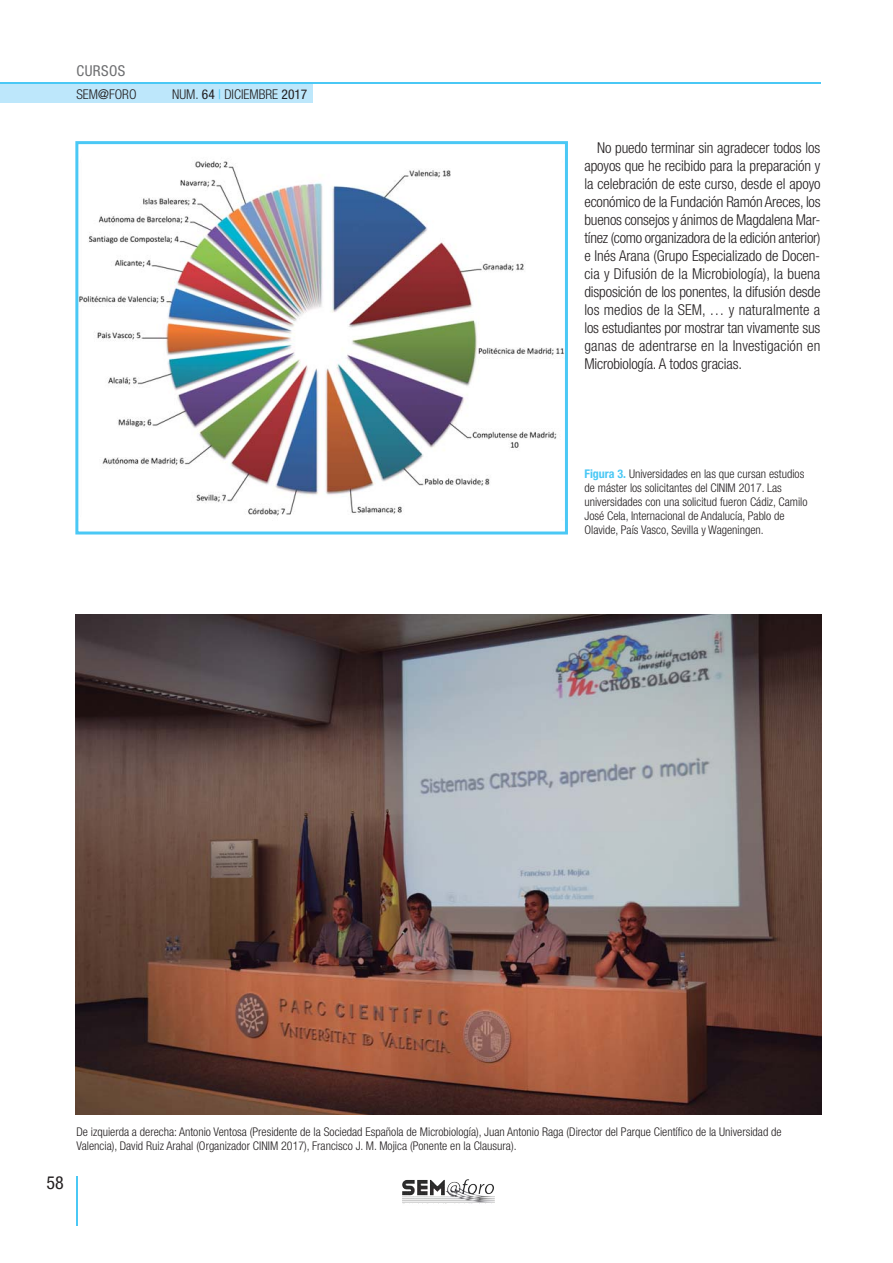
<style>
.page{position:relative;width:893px;height:1263px;background:#fff}
.page>*{position:absolute;margin:0;border:0;box-sizing:border-box;transform-origin:0 0}
.t1{font:condensed 18px "Helvetica Neue LT Std";color:#231f20}
.t2{font:300 condensed 15px/18px "Helvetica Neue LT Std";letter-spacing:-.01em;color:#231f20;text-align:justify}
.t3{font:condensed 15px "Helvetica Neue LT Std";letter-spacing:.03em;color:#6d6e70}
.t4{font:300 condensed 13.5px "Helvetica Neue LT Std";color:#231f20}
.t5{font:300 condensed 12px/14.2px "Helvetica Neue LT Std";color:#231f20}
.s1{font-weight:400}
.s2{font-weight:400;color:#4ac8f5}
.s3{font-weight:700;color:#4ac8f5}
</style>
<div class="page">
<img style="left:445px;top:1179px;width:22px;height:16px">
<div style="left:0;top:84px;width:312px;height:19px;background:#bde7fb"></div>
<hr style="left:0;top:82px;width:820px;height:2px;background:#4ac8f5">
<hr style="left:76px;top:1176px;width:1px;height:50px;background:#4ac8f5">
<img style="left:79px;top:161px;width:485px;height:355px">
<div style="left:75px;top:141px;width:493px;height:394px;border:3px solid #4ac8f5"></div>
<img style="left:76px;top:615px;width:745px;height:499px">
<p class="t3" style="left:77px;top:62px;width:50px">CURSOS</p>
<p class="t4" style="left:77px;top:89px;width:62px">SEM<span class="s1">@</span>FORO</p>
<p class="t4" style="left:172px;top:89px;width:137px">NUM. <span class="s1">64</span> <span class="s2">|</span> DICIEMBRE <span class="s1">2017</span></p>
<p class="t2" style="left:584px;top:140px;width:238px;text-indent:13px">No puedo terminar sin agradecer todos los apoyos que he recibido para la preparación y la celebración de este curso, desde el apoyo económico de la Fundación Ramón Areces, los buenos consejos y ánimos de Magdalena Mar&shy;tínez (como organizadora de la edición anterior) e Inés Arana (Grupo Especializado de Docen&shy;cia y Difusión de la Microbiología), la buena disposición de los ponentes, la difusión desde los medios de la SEM, … y naturalmente a los estudiantes por mostrar tan vivamente sus ganas de adentrarse en la Investigación en Microbiología. A todos gracias.</p>
<p class="t5" style="left:584px;top:467px;width:225px"><span class="s3">Figura 3.</span> Universidades en las que cursan estudios de máster los solicitantes del CINIM 2017. Las universidades con una solicitud fueron Cádiz, Camilo José Cela, Internacional de Andalucía, Pablo de Olavide, País Vasco, Sevilla y Wageningen.</p>
<p class="t1" style="left:46px;top:1173px;width:19px">58</p>
<p class="t5" style="left:76px;top:1125px;width:707px">De izquierda a derecha: Antonio Ventosa (Presidente de la Sociedad Española de Microbiología), Juan Antonio Raga (Director del Parque Científico de la Universidad de<br>Valencia), David Ruiz Arahal (Organizador CINIM 2017), Francisco J. M. Mojica (Ponente en la Clausura).</p>
</div>
